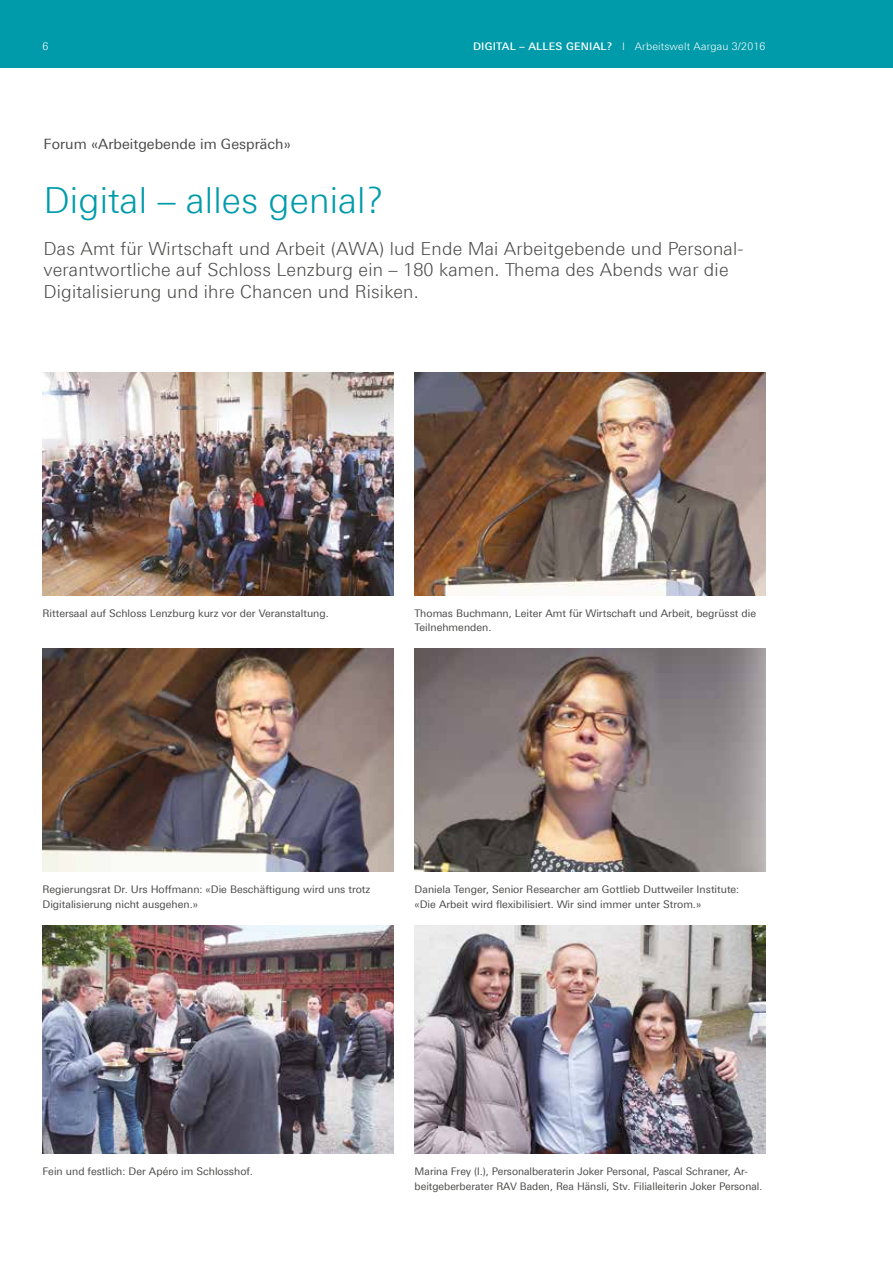
<style>
.page{position:relative;width:893px;height:1263px;background:#fff}
.page>*{position:absolute;margin:0;border:0;box-sizing:border-box;transform-origin:0 0}
.t1{font:300 36px "Linotype Univers 330";letter-spacing:.005em;color:#009baa}
.t2{font:300 18px/21.3px "Linotype Univers 330";letter-spacing:.01em;color:#4a4a49}
.t3{font:14.25px "Linotype Univers 430";letter-spacing:.005em;color:#4a4a49}
.t4{font:10.5px/14.9px "Linotype Univers 430";color:#4a4a49}
.t5{font:300 10.5px "Linotype Univers 330";letter-spacing:.02em;color:#fff}
.s1{font-family:"Linotype Univers 530";font-weight:500}
</style>
<div class="page">
<div style="left:0;top:0;width:893px;height:68px;background:#009baa"></div>
<img style="left:43px;top:372px;width:350px;height:223px">
<img style="left:415px;top:372px;width:350px;height:223px">
<img style="left:43px;top:649px;width:350px;height:223px">
<img style="left:415px;top:649px;width:350px;height:223px">
<img style="left:43px;top:925px;width:350px;height:229px">
<img style="left:415px;top:925px;width:350px;height:229px">
<p class="t5" style="left:43px;top:40px;width:7px">6</p>
<p class="t5" style="left:473px;top:40px;width:294px"><span class="s1">DIGITAL – ALLES GENIAL?</span> I Arbeitswelt Aargau 3/2016</p>
<h3 class="t3" style="left:44px;top:136px;width:249px">Forum «Arbeitgebende im Gespräch»</h3>
<h1 class="t1" style="left:44px;top:179px;width:341px">Digital – alles genial?</h1>
<h2 class="t2" style="left:44px;top:238px;width:701px">Das Amt für Wirtschaft und Arbeit (AWA) lud Ende Mai Arbeitgebende und Personal&shy;verantwortliche auf Schloss Lenzburg ein – 180 kamen. Thema des Abends war die<br>Digitalisierung und ihre Chancen und Risiken.</h2>
<p class="t4" style="left:43px;top:605px;width:288px">Rittersaal auf Schloss Lenzburg kurz vor der Veranstaltung.</p>
<p class="t4" style="left:415px;top:605px;width:343px">Thomas Buchmann, Leiter Amt für Wirtschaft und Arbeit, begrüsst die<br>Teilnehmenden.</p>
<p class="t4" style="left:43px;top:882px;width:329px">Regierungsrat Dr. Urs Hoffmann: «Die Beschäftigung wird uns trotz<br>Digitalisierung nicht ausgehen.»</p>
<p class="t4" style="left:415px;top:882px;width:326px">Daniela Tenger, Senior Researcher am Gottlieb Duttweiler Institute: «Die Arbeit wird flexibilisiert. Wir sind immer unter Strom.»</p>
<p class="t4" style="left:43px;top:1164px;width:212px">Fein und festlich: Der Apéro im Schlosshof.</p>
<p class="t4" style="left:415px;top:1164px;width:349px">Marina Frey (l.), Personalberaterin Joker Personal, Pascal Schraner, Ar&shy;beitgeberberater RAV Baden, Rea Hänsli, Stv. Filialleiterin Joker Personal.</p>
</div>
